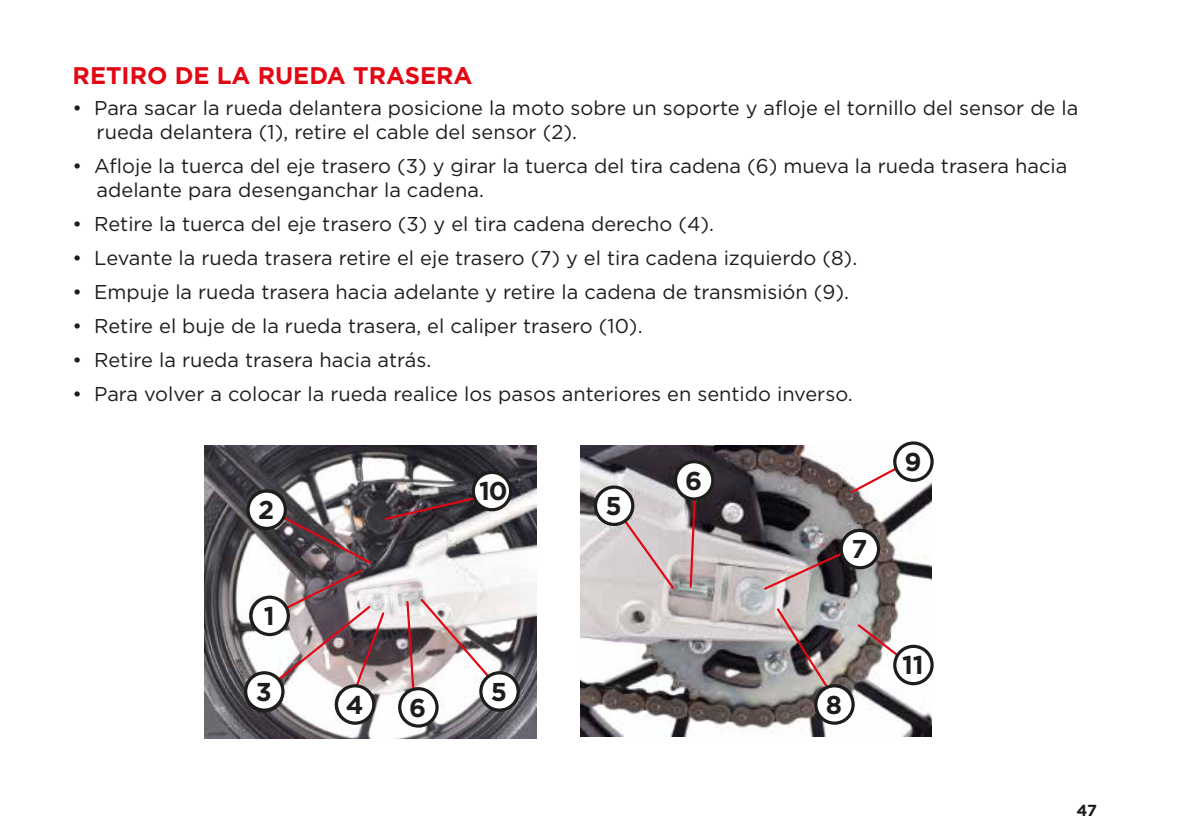
<style>
.page{position:relative;width:1191px;height:840px;background:#fff}
.page>*{position:absolute;margin:0;border:0;box-sizing:border-box;transform-origin:0 0}
.t1{font:700 25.8px "Gotham";color:#1d1d1b}
.t2{font:700 24px "Gotham";color:#e30613}
.t3{font:20px/24px "Gotham";color:#1d1d1b}
.t4{font:700 16px "Gotham";color:#1d1d1b}
</style>
<div class="page">
<img style="left:204px;top:445px;width:332px;height:292px">
<img style="left:580px;top:445px;width:351px;height:291px">
<img style="left:775px;top:606px;width:66px;height:101px">
<svg style="left:855px;top:622px;width:59px;height:46px"></svg>
<svg style="left:762px;top:543px;width:97px;height:48px;background:#84777a"></svg>
<svg style="left:849px;top:456px;width:67px;height:38px"></svg>
<svg style="left:611px;top:502px;width:65px;height:88px;background:#d2c5c6"></svg>
<svg style="left:688px;top:499px;width:9px;height:89px"></svg>
<svg style="left:255px;top:492px;width:247px;height:220px"></svg>
<div style="left:246px;top:672px;width:37px;height:37px;background:#fff;border-radius:50%"></div>
<div style="left:244px;top:670px;width:40px;height:41px;border:3px solid #1d1d1b;border-radius:50%"></div>
<div style="left:248px;top:491px;width:37px;height:37px;background:#fff;border-radius:50%"></div>
<div style="left:246px;top:489px;width:41px;height:40px;border:3px solid #1d1d1b;border-radius:50%"></div>
<div style="left:251px;top:597px;width:37px;height:37px;background:#fff;border-radius:50%"></div>
<div style="left:249px;top:595px;width:41px;height:40px;border:3px solid #1d1d1b;border-radius:50%"></div>
<div style="left:481px;top:672px;width:37px;height:37px;background:#fff;border-radius:50%"></div>
<div style="left:479px;top:670px;width:41px;height:41px;border:3px solid #1d1d1b;border-radius:50%"></div>
<div style="left:595px;top:487px;width:38px;height:37px;background:#fff;border-radius:50%"></div>
<div style="left:594px;top:485px;width:40px;height:40px;border:3px solid #1d1d1b;border-radius:50%"></div>
<div style="left:816px;top:685px;width:37px;height:37px;background:#fff;border-radius:50%"></div>
<div style="left:814px;top:683px;width:40px;height:41px;border:3px solid #1d1d1b;border-radius:50%"></div>
<div style="left:894px;top:646px;width:38px;height:37px;background:#fff;border-radius:50%"></div>
<div style="left:893px;top:644px;width:40px;height:41px;border:3px solid #1d1d1b;border-radius:50%"></div>
<div style="left:473px;top:472px;width:37px;height:37px;background:#fff;border-radius:50%"></div>
<div style="left:472px;top:470px;width:40px;height:41px;border:3px solid #1d1d1b;border-radius:50%"></div>
<div style="left:841px;top:530px;width:37px;height:37px;background:#fff;border-radius:50%"></div>
<div style="left:839px;top:528px;width:41px;height:41px;border:3px solid #1d1d1b;border-radius:50%"></div>
<div style="left:894px;top:443px;width:38px;height:37px;background:#fff;border-radius:50%"></div>
<div style="left:893px;top:441px;width:40px;height:40px;border:3px solid #1d1d1b;border-radius:50%"></div>
<div style="left:400px;top:688px;width:37px;height:37px;background:#fff;border-radius:50%"></div>
<div style="left:398px;top:686px;width:40px;height:41px;border:3px solid #1d1d1b;border-radius:50%"></div>
<div style="left:675px;top:461px;width:38px;height:37px;background:#fff;border-radius:50%"></div>
<div style="left:674px;top:460px;width:40px;height:40px;border:3px solid #1d1d1b;border-radius:50%"></div>
<div style="left:336px;top:685px;width:38px;height:37px;background:#fff;border-radius:50%"></div>
<div style="left:335px;top:683px;width:40px;height:41px;border:3px solid #1d1d1b;border-radius:50%"></div>
<p class="t2" style="left:73px;top:60px;width:401px">RETIRO DE LA RUEDA TRASERA</p>
<p class="t3" style="left:97px;top:95px;width:983px;text-indent:-24px">• Para sacar la rueda delantera posicione la moto sobre un soporte y afloje el tornillo del sensor de la rueda delantera (1), retire el cable del sensor (2).</p>
<p class="t3" style="left:97px;top:153px;width:972px;text-indent:-24px">• Afloje la tuerca del eje trasero (3) y girar la tuerca del tira cadena (6) mueva la rueda trasera hacia adelante para desenganchar la cadena.</p>
<p class="t3" style="left:73px;top:211px;width:643px">• Retire la tuerca del eje trasero (3) y el tira cadena derecho (4).</p>
<p class="t3" style="left:73px;top:245px;width:786px">• Levante la rueda trasera retire el eje trasero (7) y el tira cadena izquierdo (8).</p>
<p class="t3" style="left:73px;top:279px;width:778px">• Empuje la rueda trasera hacia adelante y retire la cadena de transmisión (9).</p>
<p class="t3" style="left:73px;top:313px;width:571px">• Retire el buje de la rueda trasera, el caliper trasero (10).</p>
<p class="t3" style="left:73px;top:347px;width:360px">• Retire la rueda trasera hacia atrás.</p>
<p class="t3" style="left:73px;top:381px;width:781px">• Para volver a colocar la rueda realice los pasos anteriores en sentido inverso.</p>
<p class="t1" style="left:258px;top:492px;width:18px">2</p>
<p class="t1" style="left:264px;top:598px;width:12px">1</p>
<p class="t1" style="left:256px;top:674px;width:18px">3</p>
<p class="t1" style="left:479px;top:473px;width:30px">10</p>
<p class="t1" style="left:346px;top:687px;width:19px">4</p>
<p class="t1" style="left:409px;top:690px;width:19px">6</p>
<p class="t1" style="left:491px;top:674px;width:18px">5</p>
<p class="t1" style="left:605px;top:488px;width:18px">5</p>
<p class="t1" style="left:685px;top:463px;width:19px">6</p>
<p class="t1" style="left:851px;top:531px;width:17px">7</p>
<p class="t1" style="left:904px;top:444px;width:19px">9</p>
<p class="t1" style="left:826px;top:687px;width:18px">8</p>
<p class="t1" style="left:902px;top:647px;width:23px">11</p>
<p class="t4" style="left:1076px;top:799px;width:22px">47</p>
</div>
